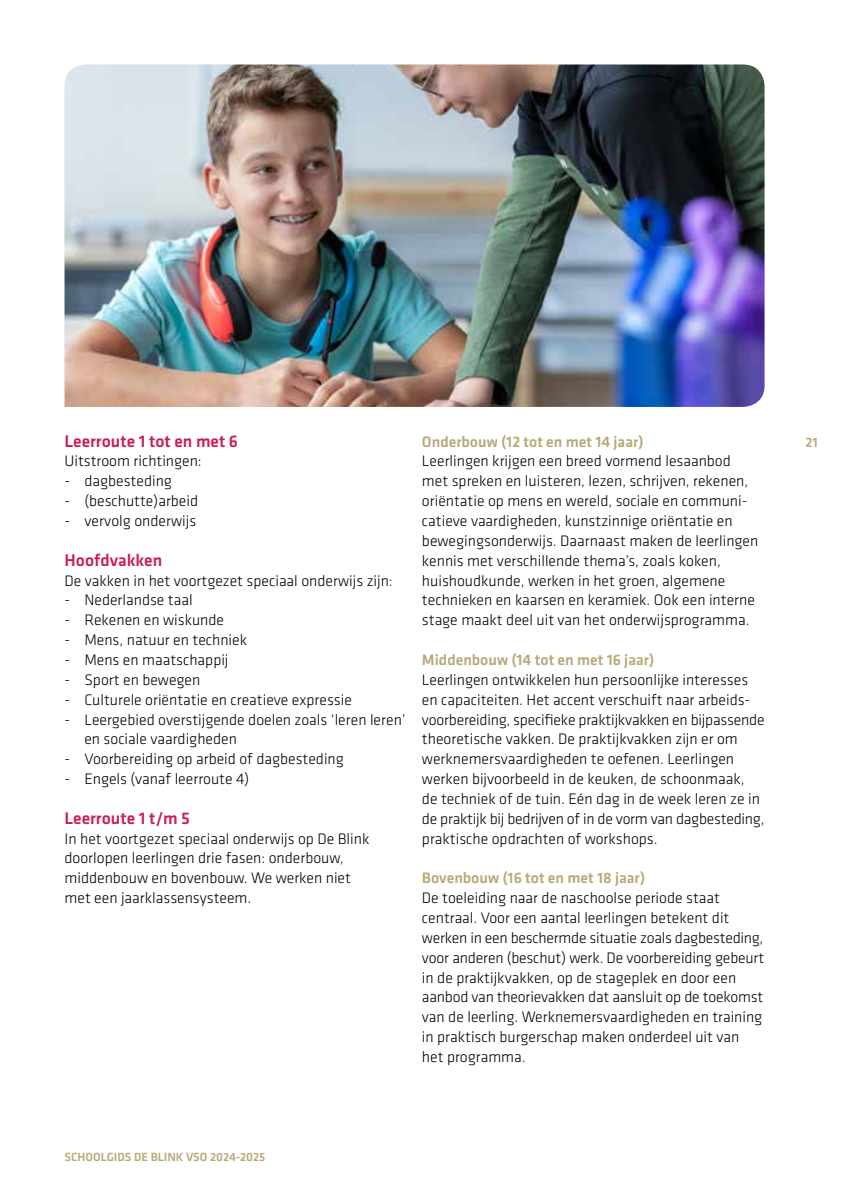
<style>
.page{position:relative;width:844px;height:1191px;background:#fff}
.page>*{position:absolute;margin:0;border:0;box-sizing:border-box;transform-origin:0 0}
.t1{font:500 17.5px "Klavika";color:#c8205d}
.t2{font:300 15.75px/19.8px "Klavika";color:#000}
.t3{font:500 15.75px "Klavika";color:#b9a879}
.t4{font:500 14px "Klavika";color:#b9a879}
.t5{font:500 12.25px "Klavika";color:#b9a879}
</style>
<div class="page">
<img style="left:64px;top:64px;width:700px;height:343px">
<p class="t1" style="left:64px;top:431px;width:175px">Leerroute 1 tot en met 6</p>
<p class="t2" style="left:64px;top:451px;width:139px">Uitstroom richtingen:</p>
<p class="t2" style="left:64px;top:471px;width:109px">- dagbesteding</p>
<p class="t2" style="left:64px;top:491px;width:135px">- (beschutte)arbeid</p>
<p class="t2" style="left:64px;top:511px;width:133px">- vervolg onderwijs</p>
<p class="t1" style="left:64px;top:550px;width:99px">Hoofdvakken</p>
<p class="t2" style="left:64px;top:571px;width:329px">De vakken in het voortgezet speciaal onderwijs zijn:</p>
<p class="t2" style="left:64px;top:590px;width:130px">- Nederlandse taal</p>
<p class="t2" style="left:64px;top:610px;width:161px">- Rekenen en wiskunde</p>
<p class="t2" style="left:64px;top:630px;width:184px">- Mens, natuur en techniek</p>
<p class="t2" style="left:64px;top:650px;width:165px">- Mens en maatschappij</p>
<p class="t2" style="left:64px;top:670px;width:137px">- Sport en bewegen</p>
<p class="t2" style="left:64px;top:690px;width:289px">- Culturele oriëntatie en creatieve expressie</p>
<p class="t2" style="left:84px;top:709px;width:322px;text-indent:-20px">- Leergebied overstijgende doelen zoals ‘leren leren’ en sociale vaardigheden</p>
<p class="t2" style="left:64px;top:749px;width:281px">- Voorbereiding op arbeid of dagbesteding</p>
<p class="t2" style="left:64px;top:769px;width:186px">- Engels (vanaf leerroute 4)</p>
<p class="t1" style="left:64px;top:808px;width:127px">Leerroute 1 t/m 5</p>
<p class="t2" style="left:64px;top:828px;width:306px">In het voortgezet speciaal onderwijs op De Blink doorlopen leerlingen drie fasen: onderbouw, middenbouw en bovenbouw. We werken niet met een jaarklassensysteem.</p>
<p class="t3" style="left:422px;top:433px;width:223px">Onderbouw (12 tot en met 14 jaar)</p>
<p class="t2" style="left:422px;top:451px;width:338px">Leerlingen krijgen een breed vormend lesaanbod met spreken en luisteren, lezen, schrijven, rekenen, oriëntatie op mens en wereld, sociale en communi&shy;catieve vaardigheden, kunstzinnige oriëntatie en bewegingsonderwijs. Daarnaast maken de leerlingen kennis met verschillende thema’s, zoals koken, huishoudkunde, werken in het groen, algemene technieken en kaarsen en keramiek. Ook een interne stage maakt deel uit van het onderwijsprogramma.</p>
<p class="t3" style="left:422px;top:651px;width:234px">Middenbouw (14 tot en met 16 jaar)</p>
<p class="t2" style="left:422px;top:670px;width:344px">Leerlingen ontwikkelen hun persoonlijke interesses en capaciteiten. Het accent verschuift naar arbeids&shy;voorbereiding, specifieke praktijkvakken en bijpassende theoretische vakken. De praktijkvakken zijn er om werknemersvaardigheden te oefenen. Leerlingen werken bijvoorbeeld in de keuken, de schoonmaak,<br>de techniek of de tuin. Eén dag in de week leren ze in de praktijk bij bedrijven of in de vorm van dagbesteding, praktische opdrachten of workshops.</p>
<p class="t3" style="left:422px;top:869px;width:225px">Bovenbouw (16 tot en met 18 jaar)</p>
<p class="t2" style="left:422px;top:888px;width:344px">De toeleiding naar de naschoolse periode staat centraal. Voor een aantal leerlingen betekent dit werken in een beschermde situatie zoals dagbesteding, voor anderen (beschut) werk. De voorbereiding gebeurt in de praktijkvakken, op de stageplek en door een aanbod van theorievakken dat aansluit op de toekomst van de leerling. Werknemersvaardigheden en training in praktisch burgerschap maken onderdeel uit van het programma.</p>
<p class="t5" style="left:64px;top:1150px;width:202px">SCHOOLGIDS DE BLINK VSO 2024-2025</p>
<p class="t4" style="left:805px;top:434px;width:14px">21</p>
</div>
